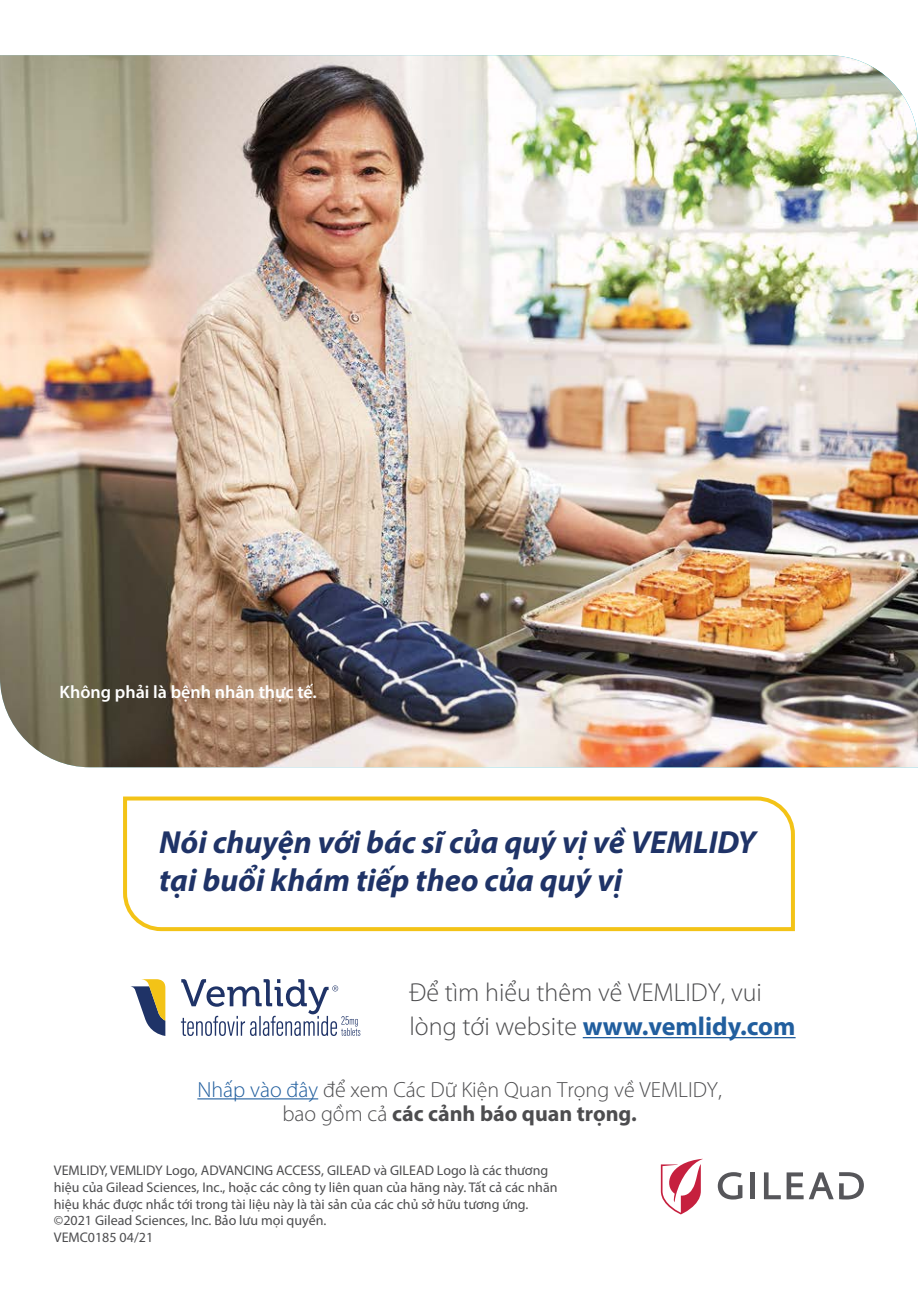
<style>
.page{position:relative;width:918px;height:1296px;background:#fff}
.page>*{position:absolute;margin:0;border:0;box-sizing:border-box;transform-origin:0 0}
.t1{font:italic 700 32px/38px "Myriad Pro";color:#1f3367}
.t2{font:300 26px/34px "Myriad Pro";color:#4d4d4f}
.t3{font:300 22px/24px "Myriad Pro";color:#4d4d4f;text-align:center}
.t4{font:600 18px "Myriad Pro";color:#fff}
.t5{font:14px/16.8px "Myriad Pro";color:#4d4d4f}
.s1{font-weight:700;color:#215e9e}
.s2{color:#215e9e}
.s3{font-weight:700}
</style>
<div class="page">
<img style="left:0;top:55px;width:918px;height:712px">
<hr style="left:583px;top:1037px;width:213px;height:1px;background:#215e9e">
<svg style="left:718px;top:1172px;width:24px;height:28px"></svg>
<hr style="left:751px;top:1172px;width:4px;height:27px;background:#56565a">
<svg style="left:764px;top:1172px;width:17px;height:27px"></svg>
<svg style="left:787px;top:1172px;width:77px;height:28px"></svg>
<svg style="left:661px;top:1159px;width:42px;height:55px"></svg>
<svg style="left:181px;top:979px;width:179px;height:57px"></svg>
<svg style="left:131px;top:979px;width:34px;height:57px"></svg>
<hr style="left:197px;top:1098px;width:121px;height:1px;background:#215e9e">
<svg style="left:123px;top:796px;width:672px;height:136px"></svg>
<p class="t4" style="left:60px;top:680px;width:259px">Không phải là bệnh nhân thực tế.</p>
<h1 class="t1" style="left:159px;top:822px;width:598px">Nói chuyện với bác sĩ của quý vị về VEMLIDY tại buổi khám tiếp theo của quý vị</h1>
<h2 class="t2" style="left:409px;top:975px;width:388px">Để tìm hiểu thêm về VEMLIDY, vui lòng tới website <span class="s1">www.vemlidy.com</span></h2>
<h3 class="t3" style="left:197px;top:1077px;width:526px"><span class="s2">Nhấp vào đây</span> để xem Các Dữ Kiện Quan Trọng về VEMLIDY, bao gồm cả <span class="s3">các cảnh báo quan trọng.</span></h3>
<p class="t5" style="left:54px;top:1162px;width:505px">VEMLIDY, VEMLIDY Logo, ADVANCING ACCESS, GILEAD và GILEAD Logo là các thương hiệu của Gilead Sciences, Inc., hoặc các công ty liên quan của hãng này. Tất cả các nhãn hiệu khác được nhắc tới trong tài liệu này là tài sản của các chủ sở hữu tương ứng. ©2021 Gilead Sciences, Inc. Bảo lưu mọi quyền.<br>VEMC0185 04/21</p>
</div>
